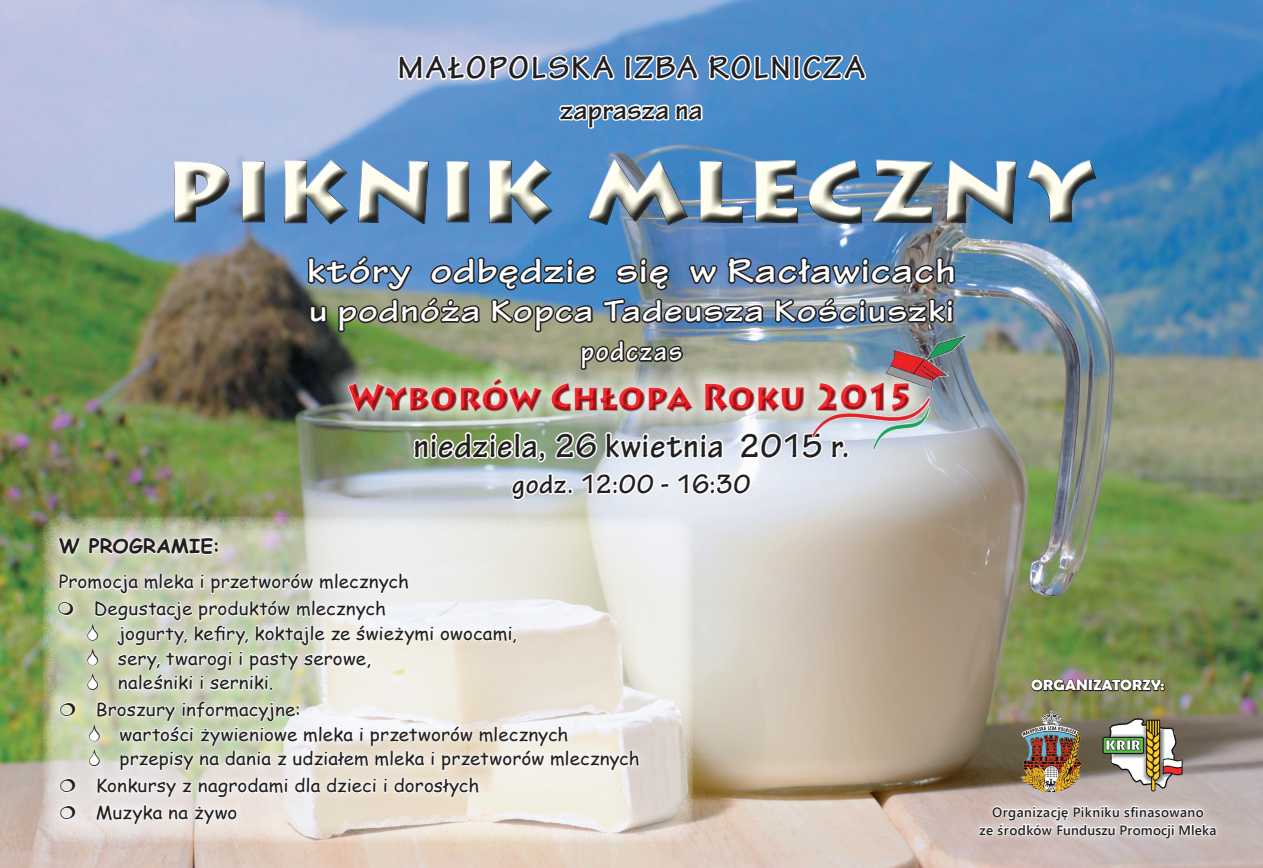
<style>
.page{position:relative;width:1263px;height:868px;background:#fff}
.page>*{position:absolute;margin:0;border:0;box-sizing:border-box;transform-origin:0 0}
.t1{font:900 36.9px "Lithos Pro";letter-spacing:.01em;color:#ee1d23;scale:.89 1}
.t2{font:700 expanded 35.4px "Tekton Pro";letter-spacing:.04em;color:#fff;scale:.93 1}
.t3{font:700 35.4px "Tekton Pro";letter-spacing:.03em;color:#231f20;scale:.93 1}
.t4{font:700 33px "Tekton Pro";letter-spacing:.065em;color:#231f20}
.t5{font:700 expanded 31.8px "Tekton Pro";letter-spacing:.05em;color:#fff;scale:.93 1}
.t6{font:700 28.5px "Tekton Pro";color:#231f20}
.t7{font:700 28.35px "Tekton Pro";letter-spacing:.015em;color:#231f20;scale:.93 1}
.t8{font:700 28.35px "Tekton Pro";color:#fff;scale:.93 1}
.t9{font:700 19.5px "Comic Sans MS";letter-spacing:-.005em;color:#231f20;scale:1.05 1}
.t10{font:18px/24.6px "Comic Sans MS";color:#231f20;scale:1.05 1}
.t11{font:700 15px "Berlin Sans FB Demi";letter-spacing:.01em;color:#fff;scale:1.05 1}
.t12{font:600 13.5px/18px "Segoe UI";letter-spacing:.025em;color:#231f20;text-align:center}
</style>
<div class="page">
<img style="left:0;top:0;width:1263px;height:867px">
<div style="left:42px;top:135px;width:1195px;height:117px;background:#231f20;opacity:.75"></div>
<img style="left:1101px;top:716px;width:82px;height:75px">
<img style="left:1020px;top:709px;width:60px;height:82px">
<img style="left:1030px;top:659px;width:136px;height:95px">
<div style="left:969px;top:795px;width:294px;height:69px;background:#c5b7b4"></div>
<svg style="left:978px;top:800px;width:239px;height:45px"></svg>
<svg style="left:397px;top:53px;width:219px;height:29px"></svg>
<svg style="left:623px;top:53px;width:77px;height:29px"></svg>
<svg style="left:707px;top:50px;width:160px;height:35px"></svg>
<svg style="left:557px;top:103px;width:147px;height:27px"></svg>
<div style="left:326px;top:356px;width:937px;height:118px;background:#fff;opacity:.8"></div>
<img style="left:306px;top:255px;width:651px;height:115px">
<div style="left:42px;top:370px;width:1178px;height:55px;background:#231f20;opacity:.4"></div>
<div style="left:842px;top:451px;width:7px;height:7px;border:3px solid #fff;border-radius:50%"></div>
<svg style="left:412px;top:430px;width:434px;height:72px"></svg>
<svg style="left:43px;top:516px;width:650px;height:326px;background:#bfc3ad"></svg>
<div style="left:48px;top:527px;width:676px;height:340px;background:#fff;opacity:.75"></div>
<img style="left:882px;top:334px;width:84px;height:57px">
<img style="left:811px;top:394px;width:119px;height:56px">
<svg style="left:57px;top:529px;width:584px;height:328px"></svg>
<h3 class="t4" style="left:398px;top:48px;width:469px">Małopolska Izba Rolnicza</h3>
<h3 class="t6" style="left:560px;top:93px;width:144px">zaprasza na</h3>
<h2 class="t2" style="left:307px;top:249px;width:699px">który odbędzie się w Racławicach</h2>
<h3 class="t5" style="left:309px;top:292px;width:694px">u podnóża Kopca Tadeusza Kościuszki</h3>
<h3 class="t8" style="left:581px;top:334px;width:110px">podczas</h3>
<h1 class="t1" style="left:348px;top:374px;width:638px">Wyborów Chłopa Roku 2015</h1>
<h2 class="t3" style="left:413px;top:425px;width:470px">niedziela, 26 kwietnia 2015 r.</h2>
<h3 class="t7" style="left:512px;top:467px;width:258px">godz. 12:00 - 16:30</h3>
<p class="t9" style="left:59px;top:531px;width:156px">W PROGRAMIE:</p>
<p class="t10" style="left:94px;top:568px;width:302px;line-height:26.7px;text-indent:-35px">Promocja mleka i przetworów mlecznych<br>Degustacje produktów mlecznych</p>
<p class="t10" style="left:118px;top:620px;width:382px">jogurty, kefiry, koktajle ze świeżymi owocami, sery, twarogi i pasty serowe,<br>naleśniki i serniki.</p>
<p class="t10" style="left:119px;top:696px;width:497px;text-indent:-24px">Broszury informacyjne:<br>wartości żywieniowe mleka i przetworów mlecznych przepisy na dania z udziałem mleka i przetworów mlecznych</p>
<p class="t10" style="left:96px;top:771px;width:367px;line-height:26.7px">Konkursy z nagrodami dla dzieci i dorosłych<br>Muzyka na żywo</p>
<p class="t11" style="left:1031px;top:676px;width:128px">ORGANIZATORZY:</p>
<p class="t12" style="left:979px;top:802px;width:238px">Organizację Pikniku sfinasowano<br>ze środków Funduszu Promocji Mleka</p>
</div>
